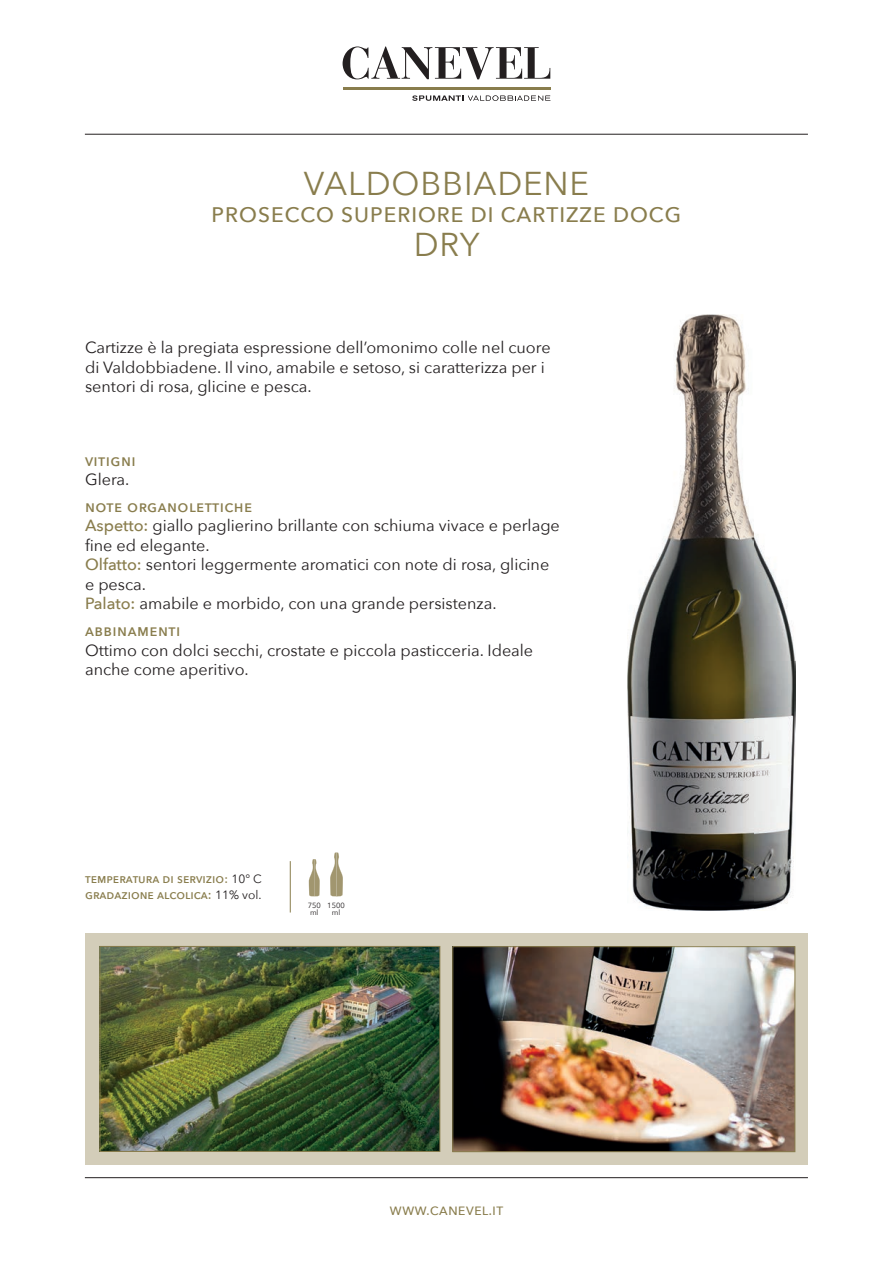
<style>
.page{position:relative;width:893px;height:1263px;background:#fff}
.page>*{position:absolute;margin:0;border:0;box-sizing:border-box;transform-origin:0 0}
.t1{font:33px "Avenir Next";letter-spacing:.025em;color:#897d4d}
.t2{font:500 21px "Avenir Next";letter-spacing:.05em;color:#897d4d}
.t3{font:16.2px/19.5px "Avenir Next";color:#231f20}
.t4{font:500 16.2px "Avenir Next";letter-spacing:.025em;color:#897d4d}
.t5{font:500 12.75px/15.3px "Avenir Next";color:#897d4d}
.t6{font:500 12px "Avenir Next";letter-spacing:.05em;color:#897d4d}
.t7{font:7.5px/7.5px "Avenir Next";color:#231f20;text-align:center}
.s1{font-weight:500;color:#897d4d}
.s2{font-size:12px}
.s3{font-weight:400;font-size:12px;color:#231f20}
</style>
<div class="page">
<div style="left:85px;top:933px;width:723px;height:232px;background:#d3cdb9"></div>
<img style="left:102px;top:948px;width:336px;height:202px">
<div style="left:100px;top:946px;width:340px;height:206px;border:1px solid #897d4d"></div>
<img style="left:455px;top:948px;width:338px;height:202px">
<div style="left:453px;top:946px;width:342px;height:206px;border:1px solid #897d4d"></div>
<hr style="left:290px;top:861px;width:1px;height:51px;background:#897d4d">
<hr style="left:85px;top:134px;width:723px;height:1px;background:#231f20">
<hr style="left:85px;top:1177px;width:723px;height:1px;background:#231f20">
<svg style="left:343px;top:46px;width:207px;height:33px"></svg>
<svg style="left:412px;top:95px;width:138px;height:6px"></svg>
<hr style="left:343px;top:88px;width:207px;height:2px;background:#897d4d">
<img style="left:628px;top:315px;width:167px;height:595px">
<svg style="left:330px;top:852px;width:13px;height:44px"></svg>
<svg style="left:309px;top:859px;width:11px;height:37px"></svg>
<h1 class="t1" style="left:304px;top:155px;width:287px">VALDOBBIADENE</h1>
<p class="t2" style="left:212px;top:196px;width:471px">PROSECCO SUPERIORE DI CARTIZZE DOCG</p>
<h1 class="t1" style="left:414px;top:217px;width:68px">DRY</h1>
<p class="t3" style="left:85px;top:337px;width:467px">Cartizze è la pregiata espressione dell’omonimo colle nel cuore di Valdobbiadene. Il vino, amabile e setoso, si caratterizza per i sentori di rosa, glicine e pesca.</p>
<p class="t4" style="left:85px;top:446px;width:52px">VITIGNI</p>
<p class="t3" style="left:85px;top:469px;width:46px">Glera.</p>
<p class="t3" style="left:85px;top:496px;width:476px"><span class="s1">NOTE ORGANOLETTICHE<br>Aspetto:</span> giallo paglierino brillante con schiuma vivace e perlage fine ed elegante.<br><span class="s1">Olfatto:</span> sentori leggermente aromatici con note di rosa, glicine e pesca.<br><span class="s1">Palato:</span> amabile e morbido, con una grande persistenza.</p>
<p class="t4" style="left:85px;top:617px;width:97px">ABBINAMENTI</p>
<p class="t3" style="left:85px;top:639px;width:450px">Ottimo con dolci secchi, crostate e piccola pasticceria. Ideale anche come aperitivo.</p>
<p class="t5" style="left:85px;top:871px;width:178px">TEMPERATURA DI SERVIZIO<span class="s2">:</span> <span class="s3">10° C<br></span>GRADAZIONE ALCOLICA: <span class="s3">11% vol.</span></p>
<p class="t7" style="left:308px;top:901px;width:15px">750 ml</p>
<p class="t7" style="left:327px;top:901px;width:19px">1500 ml</p>
<p class="t6" style="left:390px;top:1200px;width:115px">WWW.CANEVEL.IT</p>
</div>
